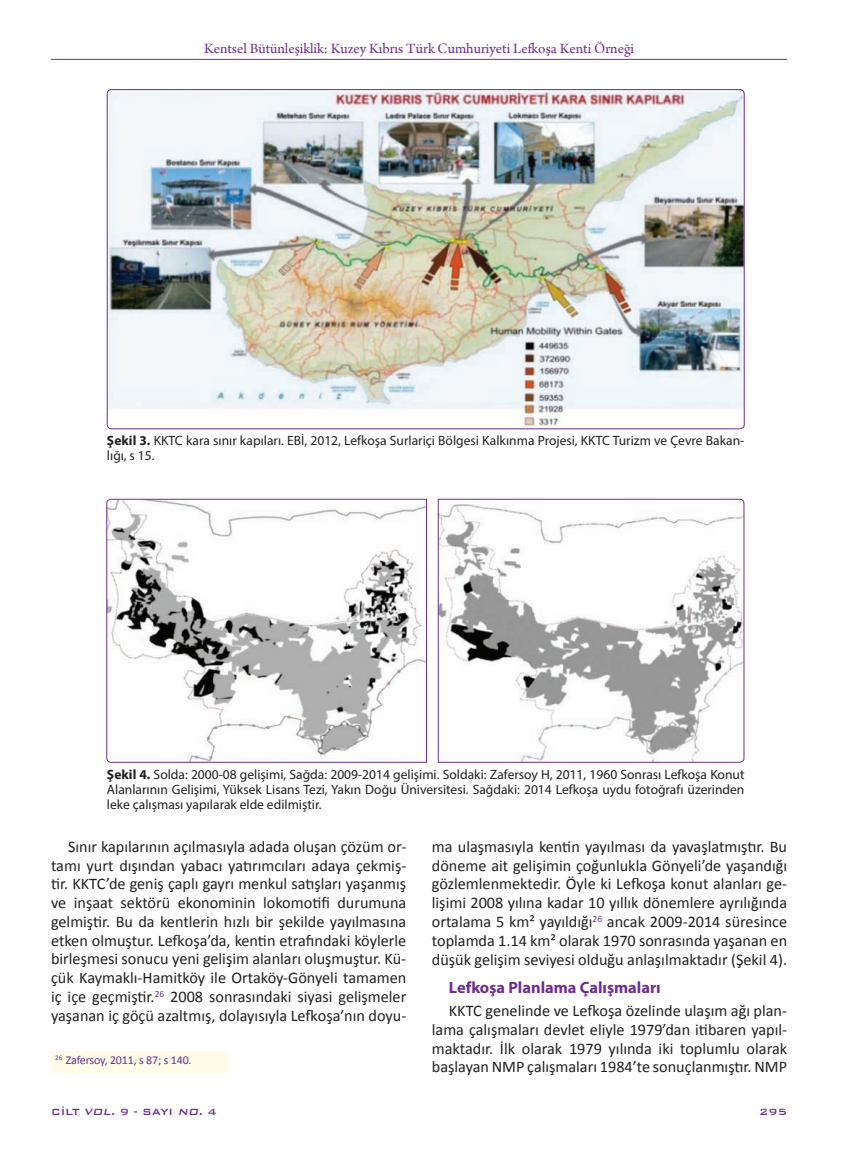
<style>
.page{position:relative;width:851px;height:1149px;background:#fff}
.page>*{position:absolute;margin:0;border:0;box-sizing:border-box;transform-origin:0 0}
.t1{font:700 16.35px "Myriad Pro";color:#6e2c91}
.t2{font:16.2px/18.8px "Calibri";color:#231f20;text-align:justify}
.t3{font:15px "Arno Pro";color:#6e2c91}
.t4{font:13.5px/15px "Myriad Pro";color:#231f20}
.t5{font:12px "Calibri";letter-spacing:-.015em;color:#6e2c91}
.t6{font:500 12px "Bank Gothic BT";color:#6e2c91}
.s1{font-weight:700}
.s2{font-style:italic}
</style>
<div class="page">
<hr style="left:51px;top:59px;width:736px;height:1px;background:#6e2c91">
<div style="left:51px;top:1050px;width:178px;height:21px;background:#fffde9"></div>
<img style="left:107px;top:90px;width:637px;height:338px">
<svg style="left:106px;top:498px;width:321px;height:264px"></svg>
<svg style="left:437px;top:498px;width:307px;height:264px"></svg>
<p class="t3" style="left:204px;top:40px;width:431px">Kentsel Bütünleşiklik: Kuzey Kıbrıs Türk Cumhuriyeti Lefkoşa Kenti Örneği</p>
<p class="t4" style="left:107px;top:433px;width:638px"><span class="s1">Şekil 3.</span> KKTC kara sınır kapıları. EBİ, 2012, Lefkoşa Surlariçi Bölgesi Kalkınma Projesi, KKTC Turizm ve Çevre Bakan&shy;lığı, s 15.</p>
<p class="t4" style="left:107px;top:766px;width:639px;text-align:justify"><span class="s1">Şekil 4.</span> Solda: 2000-08 gelişimi, Sağda: 2009-2014 gelişimi. Soldaki: Zafersoy H, 2011, 1960 Sonrası Lefkoşa Konut Alanlarının Gelişimi, Yüksek Lisans Tezi, Yakın Doğu Üniversitesi. Sağdaki: 2014 Lefkoşa uydu fotoğrafı üzerinden leke çalışması yapılarak elde edilmiştir.</p>
<p class="t2" style="left:51px;top:836px;width:357px;text-indent:17px">Sınır kapılarının açılmasıyla adada oluşan çözüm or&shy;tamı yurt dışından yabacı yatırımcıları adaya çekmiş&shy;tir. KKTC’de geniş çaplı gayrı menkul satışları yaşanmış ve inşaat sektörü ekonominin lokomotifi durumuna gelmiştir. Bu da kentlerin hızlı bir şekilde yayılmasına etken olmuştur. Lefkoşa’da, kentin etrafındaki köylerle birleşmesi sonucu yeni gelişim alanları oluşmuştur. Kü&shy;çük Kaymaklı-Hamitköy ile Ortaköy-Gönyeli tamamen iç içe geçmiştir.<sup>26</sup> 2008 sonrasındaki siyasi gelişmeler yaşanan iç göçü azaltmış, dolayısıyla Lefkoşa’nın doyu-</p>
<p class="t2" style="left:432px;top:836px;width:357px">ma ulaşmasıyla kentin yayılması da yavaşlatmıştır. Bu döneme ait gelişimin çoğunlukla Gönyeli’de yaşandığı gözlemlenmektedir. Öyle ki Lefkoşa konut alanları ge&shy;lişimi 2008 yılına kadar 10 yıllık dönemlere ayrılığında ortalama 5 km² yayıldığı<sup>26</sup> ancak 2009-2014 süresince toplamda 1.14 km² olarak 1970 sonrasında yaşanan en düşük gelişim seviyesi olduğu anlaşılmaktadır (Şekil 4).</p>
<p class="t1" style="left:449px;top:976px;width:213px">Lefkoşa Planlama Çalışmaları</p>
<p class="t2" style="left:432px;top:1000px;width:357px;text-indent:17px">KKTC genelinde ve Lefkoşa özelinde ulaşım ağı plan&shy;lama çalışmaları devlet eliyle 1979’dan itibaren yapıl&shy;maktadır. İlk olarak 1979 yılında iki toplumlu olarak başlayan NMP çalışmaları 1984’te sonuçlanmıştır. NMP</p>
<p class="t5" style="left:55px;top:1052px;width:138px"><sup>26</sup> Zafersoy, 2011, s 87; s 140.</p>
<p class="t6" style="left:51px;top:1104px;width:167px">CİLT <span class="s2">VOL.</span> 9 - SAYI <span class="s2">NO.</span> 4</p>
<p class="t6" style="left:759px;top:1104px;width:29px">295</p>
</div>
